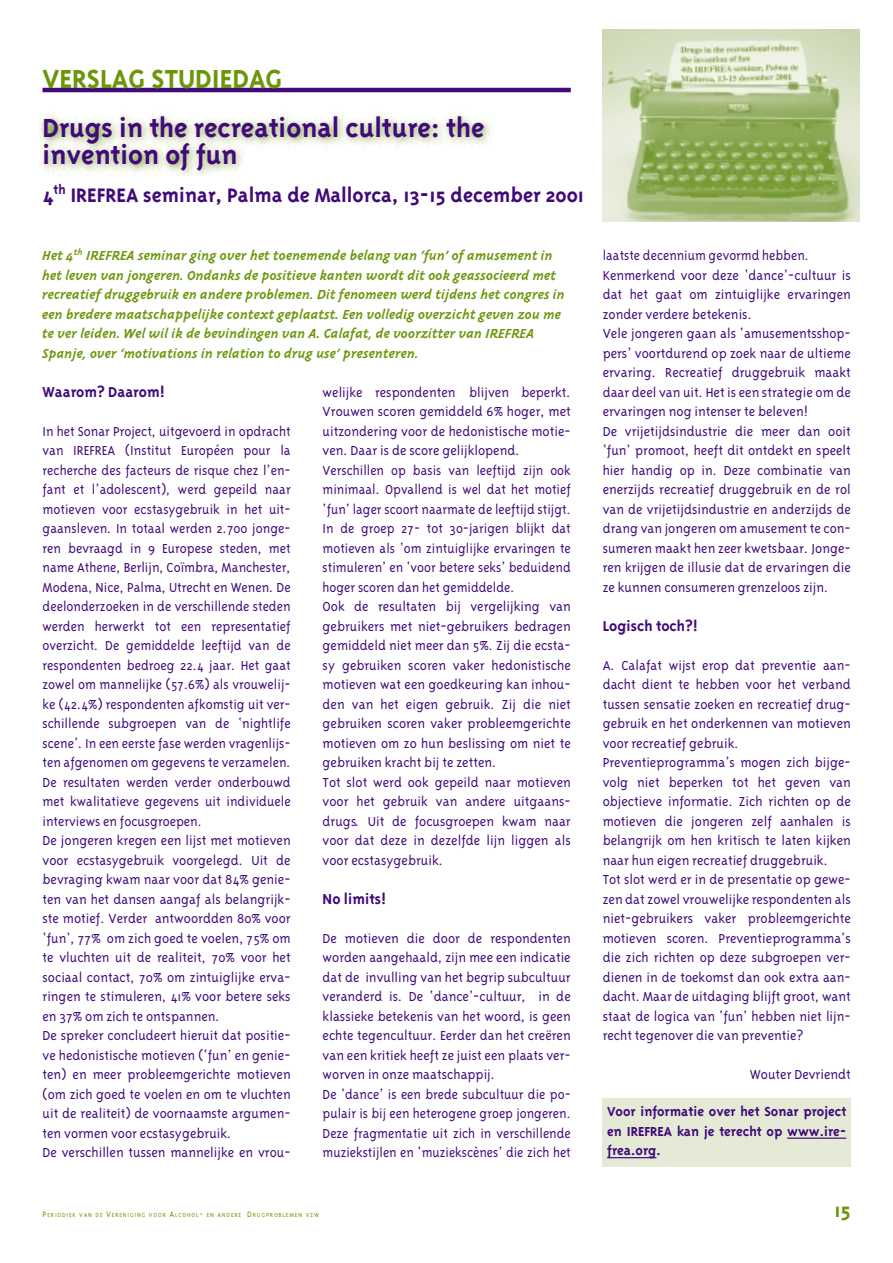
<style>
.page{position:relative;width:893px;height:1263px;background:#fff}
.page>*{position:absolute;margin:0;border:0;box-sizing:border-box;transform-origin:0 0}
.t1{font:700 30px/27px "Triplex";color:#400a7a}
.t2{font:700 30px "Triplex";color:#6c960a}
.t3{font:700 22.5px "Triplex";color:#400a7a}
.t4{font:700 22.5px "Triplex";color:#6c960a}
.t5{font:700 16.5px "Triplex";color:#400a7a}
.t6{font:300 15px/19.5px "Triplex";color:#400a7a}
.t7{font:italic 700 15px/19.5px "Triplex";color:#6c960a}
.t8{font:700 15px/19.5px "Triplex";color:#400a7a;text-align:justify}
.t9{font:300 6.75px "Triplex";letter-spacing:.125em;color:#6c960a}
.s1{font-style:italic}
.s2{font-size:9px}
</style>
<div class="page">
<img style="left:38px;top:109px;width:456px;height:67px">
<img style="left:602px;top:30px;width:257px;height:191px">
<div style="left:602px;top:1098px;width:248px;height:69px;background:#e4ead6"></div>
<hr style="left:787px;top:1138px;width:53px;height:1px;background:#400a7a">
<hr style="left:607px;top:1157px;width:49px;height:1px;background:#400a7a">
<hr style="left:43px;top:88px;width:527px;height:4px;background:#400a7a">
<h1 class="t2" style="left:43px;top:66px;width:241px">VERSLAG STUDIEDAG</h1>
<h1 class="t1" style="left:43px;top:116px;width:443px">Drugs in the recreational culture: the invention of fun</h1>
<h2 class="t3" style="left:43px;top:186px;width:543px">4<sup>th</sup> IREFREA seminar, Palma de Mallorca, 13-15 december 2001</h2>
<p class="t7" style="left:43px;top:247px;width:524px">Het 4<sup>th</sup> IREFREA seminar ging over het toenemende belang van ‘fun’ of amusement in het leven van jongeren. Ondanks de positieve kanten wordt dit ook geassocieerd met recreatief druggebruik en andere problemen. Dit fenomeen werd tijdens het congres in een bredere maatschappelijke context geplaatst. Een volledig overzicht geven zou me te ver leiden. Wel wil ik de bevindingen van A. Calafat, de voorzitter van IREFREA Spanje, over ‘motivations in relation to drug use’ presenteren.</p>
<p class="t5" style="left:43px;top:385px;width:124px">Waarom? Daarom!</p>
<p class="t6" style="left:43px;top:422px;width:250px">In het Sonar Project, uitgevoerd in opdracht van IREFREA (Institut Européen pour la recherche des facteurs de risque chez l’en&shy;fant et l’adolescent), werd gepeild naar motieven voor ecstasygebruik in het uit&shy;gaansleven. In totaal werden 2.700 jonge&shy;ren bevraagd in 9 Europese steden, met name Athene, Berlijn, Coïmbra, Manchester, Modena, Nice, Palma, Utrecht en Wenen. De deelonderzoeken in de verschillende steden werden herwerkt tot een representatief overzicht. De gemiddelde leeftijd van de respondenten bedroeg 22.4 jaar. Het gaat zowel om mannelijke (57.6%) als vrouwelij&shy;ke (42.4%) respondenten afkomstig uit ver&shy;schillende subgroepen van de ‘nightlife scene’. In een eerste fase werden vragenlijs&shy;ten afgenomen om gegevens te verzamelen.<br>De resultaten werden verder onderbouwd met kwalitatieve gegevens uit individuele interviews en focusgroepen.<br>De jongeren kregen een lijst met motieven voor ecstasygebruik voorgelegd. Uit de bevraging kwam naar voor dat 84% genie&shy;ten van het dansen aangaf als belangrijk&shy;ste motief. Verder antwoordden 80% voor ‘fun’, 77% om zich goed te voelen, 75% om te vluchten uit de realiteit, 70% voor het sociaal contact, 70% om zintuiglijke erva&shy;ringen te stimuleren, 41% voor betere seks en 37% om zich te ontspannen.<br>De spreker concludeert hieruit dat positie&shy;ve hedonistische motieven (‘fun’ en genie&shy;ten) en meer probleemgerichte motieven (om zich goed te voelen en om te vluchten uit de realiteit) de voornaamste argumen&shy;ten vormen voor ecstasygebruik.<br>De verschillen tussen mannelijke en vrou-</p>
<p class="t6" style="left:322px;top:383px;width:250px">welijke respondenten blijven beperkt.<br>Vrouwen scoren gemiddeld 6% hoger, met uitzondering voor de hedonistische motie&shy;ven. Daar is de score gelijklopend.<br>Verschillen op basis van leeftijd zijn ook minimaal. Opvallend is wel dat het motief ‘fun’ lager scoort naarmate de leeftijd stijgt.<br>In de groep 27- tot 30-jarigen blijkt dat motieven als ‘om zintuiglijke ervaringen te stimuleren’ en ‘voor betere seks’ beduidend hoger scoren dan het gemiddelde.<br>Ook de resultaten bij vergelijking van gebruikers met niet-gebruikers bedragen gemiddeld niet meer dan 5%. Zij die ecsta&shy;sy gebruiken scoren vaker hedonistische motieven wat een goedkeuring kan inhou&shy;den van het eigen gebruik. Zij die niet gebruiken scoren vaker probleemgerichte motieven om zo hun beslissing om niet te gebruiken kracht bij te zetten.<br>Tot slot werd ook gepeild naar motieven voor het gebruik van andere uitgaans&shy;drugs<span class="s1">.</span> Uit de focusgroepen kwam naar voor dat deze in dezelfde lijn liggen als voor ecstasygebruik.</p>
<p class="t5" style="left:322px;top:892px;width:65px">No limits!</p>
<p class="t6" style="left:322px;top:929px;width:250px">De motieven die door de respondenten worden aangehaald, zijn mee een indicatie dat de invulling van het begrip subcultuur veranderd is. De ‘dance’-cultuur, in de klassieke betekenis van het woord, is geen echte tegencultuur. Eerder dan het creëren van een kritiek heeft ze juist een plaats ver&shy;worven in onze maatschappij.<br>De ‘dance’ is een brede subcultuur die po&shy;pulair is bij een heterogene groep jongeren.<br>Deze fragmentatie uit zich in verschillende muziekstijlen en ‘muziekscènes’ die zich het</p>
<p class="t6" style="left:602px;top:247px;width:250px">laatste decennium gevormd hebben.<br>Kenmerkend voor deze ‘dance’-cultuur is dat het gaat om zintuiglijke ervaringen zonder verdere betekenis.<br>Vele jongeren gaan als ‘amusementsshop&shy;pers’ voortdurend op zoek naar de ultieme ervaring. Recreatief druggebruik maakt daar deel van uit. Het is een strategie om de ervaringen nog intenser te beleven!<br>De vrijetijdsindustrie die meer dan ooit ‘fun’ promoot, heeft dit ontdekt en speelt hier handig op in. Deze combinatie van enerzijds recreatief druggebruik en de rol van de vrijetijdsindustrie en anderzijds de drang van jongeren om amusement te con&shy;sumeren maakt hen zeer kwetsbaar. Jonge&shy;ren krijgen de illusie dat de ervaringen die ze kunnen consumeren grenzeloos zijn.</p>
<p class="t5" style="left:602px;top:619px;width:97px">Logisch toch?!</p>
<p class="t6" style="left:602px;top:656px;width:250px">A. Calafat wijst erop dat preventie aan&shy;dacht dient te hebben voor het verband tussen sensatie zoeken en recreatief drug&shy;gebruik en het onderkennen van motieven voor recreatief gebruik.<br>Preventieprogramma’s mogen zich bijge&shy;volg niet beperken tot het geven van objectieve informatie. Zich richten op de motieven die jongeren zelf aanhalen is belangrijk om hen kritisch te laten kijken naar hun eigen recreatief druggebruik.<br>Tot slot werd er in de presentatie op gewe&shy;zen dat zowel vrouwelijke respondenten als niet-gebruikers vaker probleemgerichte motieven scoren. Preventieprogramma’s die zich richten op deze subgroepen ver&shy;dienen in de toekomst dan ook extra aan&shy;dacht. Maar de uitdaging blijft groot, want staat de logica van ‘fun’ hebben niet lijn&shy;recht tegenover die van preventie?</p>
<p class="t6" style="left:749px;top:1066px;width:103px">Wouter Devriendt</p>
<p class="t8" style="left:607px;top:1103px;width:241px">Voor informatie over het Sonar project en IREFREA kan je terecht op www.ire&shy;frea.org.</p>
<p class="t9" style="left:43px;top:1213px;width:278px"><span class="s2">P</span>ERIODIEK VAN DE <span class="s2">V</span>ERENIGING VOOR <span class="s2">A</span>LCOHOL<span class="s2">-</span> EN ANDERE <span class="s2">D</span>RUGPROBLEMEN VZW</p>
<h2 class="t4" style="left:834px;top:1201px;width:18px">15</h2>
</div>
